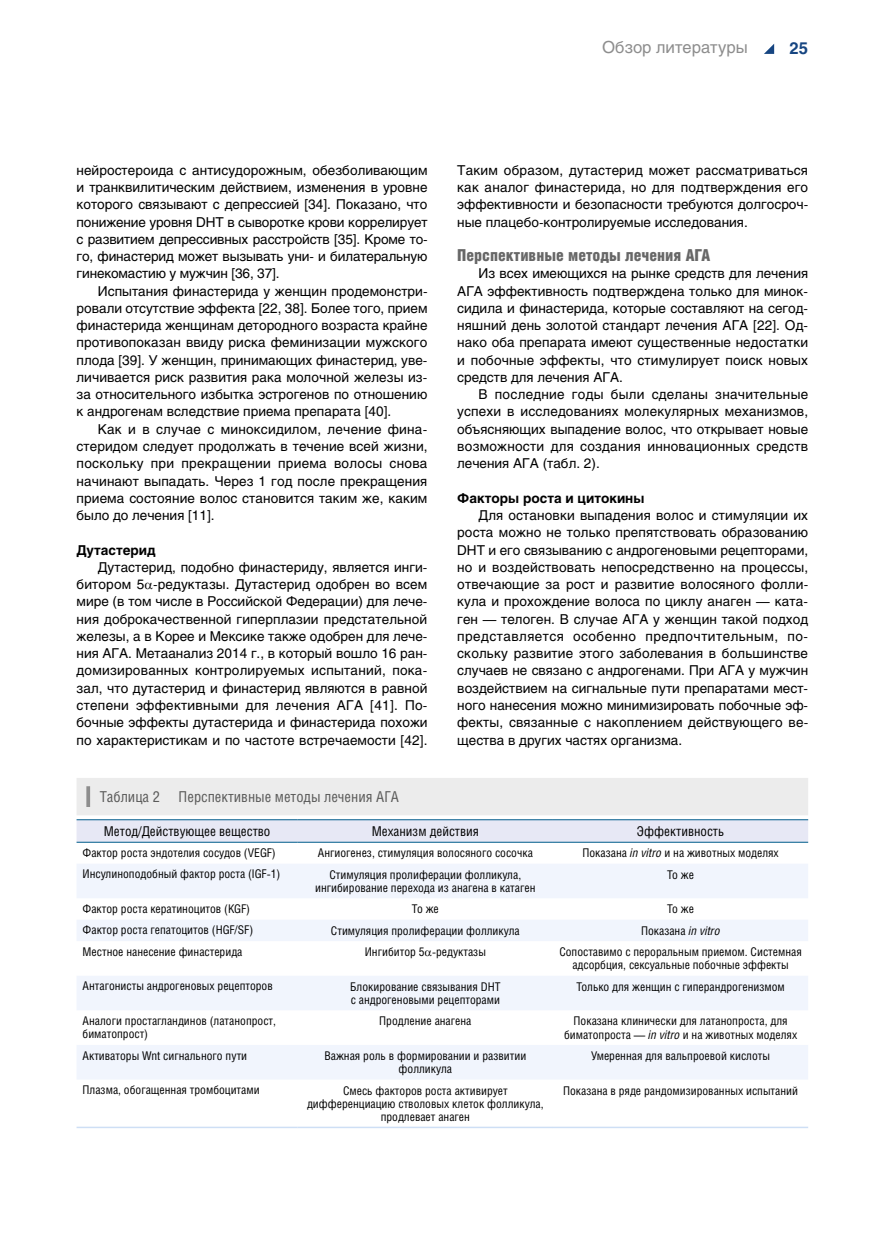
<style>
.page{position:relative;width:872px;height:1234px;background:#fff}
.page>*{position:absolute;margin:0;border:0;box-sizing:border-box;transform-origin:0 0}
.t1{font:900 16.5px "Helios Cond";color:#676767}
.t2{font:16.5px "Helios";color:#8d8d8d}
.t3{font:700 16.5px "Helios";color:#164581}
.t4{font:15px "Helios Cond";color:#5a5a59}
.t5{font:13.5px/17.2px "Helios";color:#000;text-align:justify}
.t6{font:13.5px "Helios Cond";color:#000}
.t7{font:700 13.5px "Helios";color:#000}
.t8{font:12px/13.2px "Helios Cond";color:#000;text-align:center}
.s1{font-style:italic}
</style>
<div class="page">
<svg style="left:764px;top:44px;width:10px;height:10px"></svg>
<svg style="left:77px;top:778px;width:731px;height:63px;background:#eaeaef"></svg>
<svg style="left:77px;top:864px;width:731px;height:215px;fill:#f1f5fd"></svg>
<hr style="left:77px;top:819px;width:221px;height:1px;background:#005c8b">
<hr style="left:298px;top:819px;width:255px;height:1px;background:#005c8b">
<hr style="left:553px;top:819px;width:255px;height:1px;background:#005c8b">
<hr style="left:77px;top:841px;width:221px;height:1px;background:#005c8b">
<hr style="left:298px;top:841px;width:255px;height:1px;background:#005c8b">
<hr style="left:553px;top:841px;width:255px;height:1px;background:#005c8b">
<hr style="left:77px;top:1126px;width:221px;height:1px;background:#cedff5">
<hr style="left:298px;top:1126px;width:255px;height:1px;background:#cedff5">
<hr style="left:553px;top:1126px;width:255px;height:1px;background:#cedff5">
<svg style="left:425px;top:950px;width:7px;height:6px"></svg>
<p class="t2" style="left:602px;top:37px;width:147px">Обзор литературы</p>
<p class="t3" style="left:789px;top:37px;width:20px">25</p>
<p class="t5" style="left:77px;top:161px;width:353px">нейростероида с антисудорожным, обезболивающим и транквилитическим действием, изменения в уровне которого связывают с депрессией [34]. Показано, что понижение уровня DHT в сыворотке крови коррелирует с развитием депрессивных расстройств [35]. Кроме то&shy;го, финастерид может вызывать уни- и билатеральную гинекомастию у мужчин [36, 37].</p>
<p class="t5" style="left:77px;top:282px;width:352px;text-indent:21px">Испытания финастерида у женщин продемонстри&shy;ровали отсутствие эффекта [22, 38]. Более того, прием финастерида женщинам детородного возраста крайне противопоказан ввиду риска феминизации мужского плода [39]. У женщин, принимающих финастерид, уве&shy;личивается риск развития рака молочной железы из&shy;за относительного избытка эстрогенов по отношению к андрогенам вследствие приема препарата [40].</p>
<p class="t5" style="left:77px;top:420px;width:353px;text-indent:21px">Как и в случае с миноксидилом, лечение фина&shy;стеридом следует продолжать в течение всей жизни, поскольку при прекращении приема волосы снова начинают выпадать. Через 1 год после прекращения приема состояние волос становится таким же, каким было до лечения [11].</p>
<p class="t7" style="left:77px;top:541px;width:81px">Дутастерид</p>
<p class="t5" style="left:77px;top:558px;width:352px;text-indent:21px">Дутастерид, подобно финастериду, является инги&shy;битором 5 -редуктазы. Дутастерид одобрен во всем мире (в том числе в Российской Федерации) для лече&shy;ния доброкачественной гиперплазии предстательной железы, а в Корее и Мексике также одобрен для лече&shy;ния АГА. Метаанализ 2014 г., в который вошло 16 ран&shy;домизированных контролируемых испытаний, пока&shy;зал, что дутастерид и финастерид являются в равной степени эффективными для лечения АГА [41]. По&shy;бочные эффекты дутастерида и финастерида похожи по характеристикам и по частоте встречаемости [42].</p>
<p class="t5" style="left:457px;top:161px;width:352px">Таким образом, дутастерид может рассматриваться как аналог финастерида, но для подтверждения его эффективности и безопасности требуются долгосроч&shy;ные плацебо-контролируемые исследования.</p>
<p class="t1" style="left:457px;top:245px;width:255px">Перспективные методы лечения АГА</p>
<p class="t5" style="left:457px;top:264px;width:352px;text-indent:21px">Из всех имеющихся на рынке средств для лечения АГА эффективность подтверждена только для минок&shy;сидила и финастерида, которые составляют на сегод&shy;няшний день золотой стандарт лечения АГА [22]. Од&shy;нако оба препарата имеют существенные недостатки и побочные эффекты, что стимулирует поиск новых средств для лечения АГА.</p>
<p class="t5" style="left:457px;top:385px;width:352px;text-indent:21px">В последние годы были сделаны значительные успехи в исследованиях молекулярных механизмов, объясняющих выпадение волос, что открывает новые возможности для создания инновационных средств лечения АГА (табл. 2).</p>
<p class="t7" style="left:457px;top:489px;width:189px">Факторы роста и цитокины</p>
<p class="t5" style="left:457px;top:506px;width:352px;text-indent:21px">Для остановки выпадения волос и стимуляции их роста можно не только препятствовать образованию DHT и его связыванию с андрогеновыми рецепторами, но и воздействовать непосредственно на процессы, отвечающие за рост и развитие волосяного фолли&shy;кула и прохождение волоса по циклу анаген — ката&shy;ген — телоген. В случае АГА у женщин такой подход представляется особенно предпочтительным, по&shy;скольку развитие этого заболевания в большинстве случаев не связано с андрогенами. При АГА у мужчин воздействием на сигнальные пути препаратами мест&shy;ного нанесения можно минимизировать побочные эф&shy;фекты, связанные с накоплением действующего ве&shy;щества в других частях организма.</p>
<p class="t4" style="left:100px;top:787px;width:301px">Таблица 2 Перспективные методы лечения АГА</p>
<p class="t6" style="left:104px;top:822px;width:168px">Метод/Действующее вещество</p>
<p class="t6" style="left:372px;top:822px;width:109px">Механизм действия</p>
<p class="t6" style="left:637px;top:822px;width:89px">Эффективность</p>
<p class="t8" style="left:83px;top:845px;width:195px">Фактор роста эндотелия сосудов (VEG F)</p>
<p class="t8" style="left:318px;top:846px;width:216px">Ангиогенез, стимуляция волосяного сосочка</p>
<p class="t8" style="left:582px;top:846px;width:198px">Показана <span class="s1">in vitro</span> и на животных моделях</p>
<p class="t8" style="left:83px;top:867px;width:199px">Инсулиноподобный фактор роста (IGF‑1)</p>
<p class="t8" style="left:315px;top:867px;width:222px">Стимуляция пролиферации фолликула, ингибирование перехода из анагена в катаген</p>
<p class="t8" style="left:667px;top:867px;width:28px">То же</p>
<p class="t8" style="left:83px;top:901px;width:169px">Фактор роста кератиноцитов (KGF)</p>
<p class="t8" style="left:412px;top:902px;width:28px">То же</p>
<p class="t8" style="left:667px;top:902px;width:28px">То же</p>
<p class="t8" style="left:83px;top:923px;width:172px">Фактор роста гепатоцитов (HGF/SF)</p>
<p class="t8" style="left:331px;top:923px;width:190px">Стимуляция пролиферации фолликула</p>
<p class="t8" style="left:641px;top:923px;width:81px">Показана <span class="s1">in vitro</span></p>
<p class="t8" style="left:83px;top:944px;width:161px">Местное нанесение финастерида</p>
<p class="t8" style="left:365px;top:944px;width:123px">Ингибитор 5 -редуктазы</p>
<p class="t8" style="left:559px;top:944px;width:244px">Сопоставимо с пероральным приемом. Системная адсорбция, сексуальные побочные эффекты</p>
<p class="t8" style="left:83px;top:979px;width:192px">Антагонисты андрогеновых рецепторов</p>
<p class="t8" style="left:350px;top:979px;width:151px;text-align:left">Блокирование связывания DHT с андрогеновыми рецепторами</p>
<p class="t8" style="left:576px;top:979px;width:210px">Только для женщин с гиперандрогенизмом</p>
<p class="t8" style="left:83px;top:1013px;width:195px;text-align:left">Аналоги простагландинов (латанопрост, биматопрост)</p>
<p class="t8" style="left:379px;top:1014px;width:94px">Продление анагена</p>
<p class="t8" style="left:564px;top:1014px;width:235px">Показана клинически для латанопроста, для биматопроста — <span class="s1">in vitro</span> и на животных моделях</p>
<p class="t8" style="left:83px;top:1048px;width:166px">Активаторы Wnt сигнального пути</p>
<p class="t8" style="left:324px;top:1048px;width:203px">Важная роль в формировании и развитии фолликула</p>
<p class="t8" style="left:591px;top:1048px;width:180px">Умеренная для вальпроевой кислоты</p>
<p class="t8" style="left:83px;top:1082px;width:179px">Плазма, обогащенная тромбоцитами</p>
<p class="t8" style="left:307px;top:1083px;width:238px">Смесь факторов роста активирует дифференциацию стволовых клеток фолликула, продлевает анаген</p>
<p class="t8" style="left:563px;top:1083px;width:236px">Показана в ряде рандомизированных испытаний</p>
</div>
